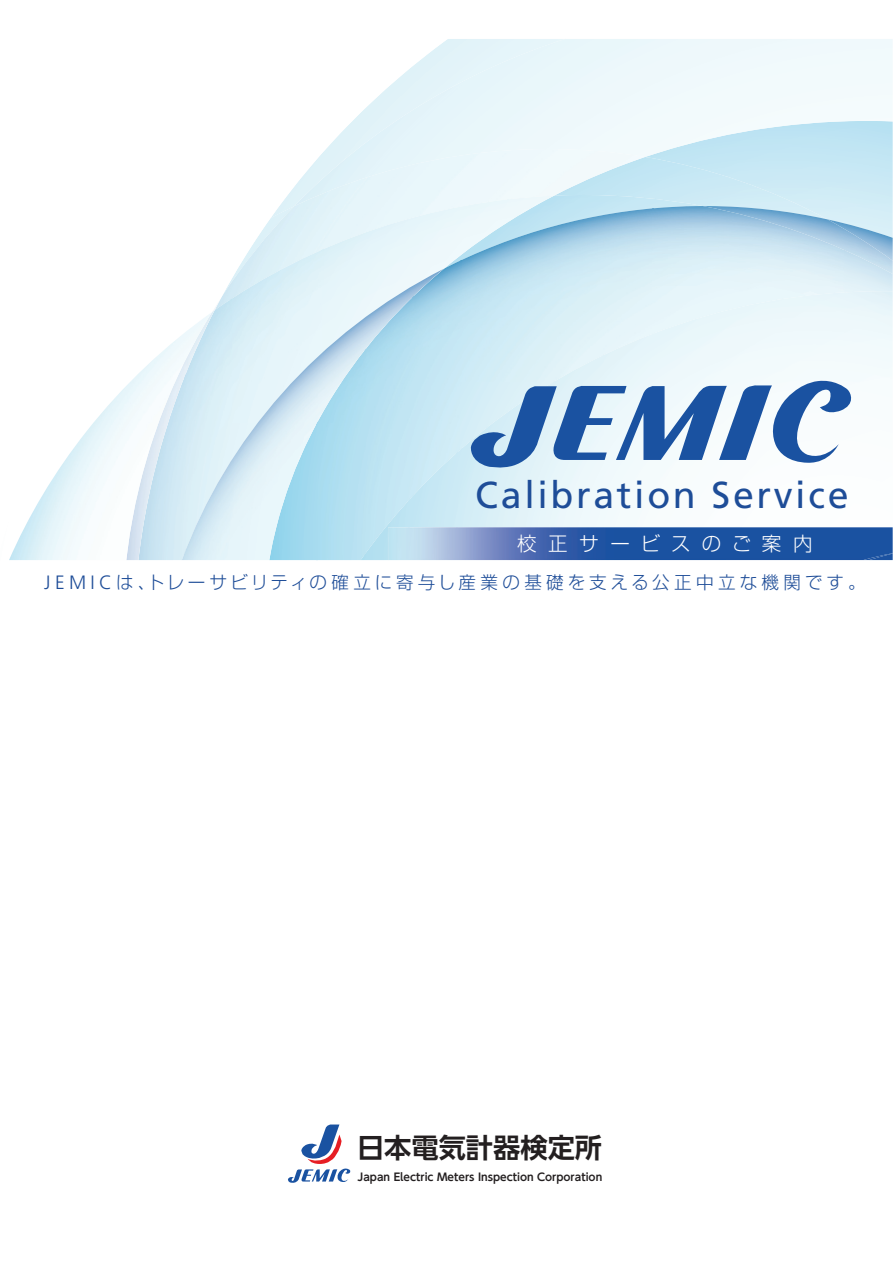
<style>
.page{position:relative;width:893px;height:1263px;background:#fff}
.page>*{position:absolute;margin:0;border:0;box-sizing:border-box;transform-origin:0 0}
.t1{font:37.5px "Frutiger";letter-spacing:.07em;color:#1e4d98}
.t2{font:27.3px "UD Shin Go Pro De Bold 90 msp RKSJ H";color:#231f20}
.t3{font:19.5px "Shin Go Pro Light 90 msp RKSJ H";letter-spacing:.565em;color:#fff}
.t4{font:17.55px "Shin Go Pro Light 90 msp RKSJ H";letter-spacing:.225em;color:#1e4d98}
.t5{font:10.65px "UD Shin Go Pro De Bold 90 msp RKSJ H";color:#231f20}
.s1{font-family:"Frutiger";font-weight:300;font-size:19.35px}
</style>
<div class="page">
<img style="left:9px;top:386px;width:117px;height:174px">
<img style="left:126px;top:335px;width:56px;height:225px">
<svg style="left:326px;top:39px;width:239px;height:110px"></svg>
<img style="left:255px;top:149px;width:390px;height:92px">
<div style="left:322px;top:196px;width:122px;height:73px;background:#e6f5fa"></div>
<img style="left:238px;top:241px;width:85px;height:28px">
<img style="left:138px;top:374px;width:44px;height:186px">
<img style="left:182px;top:269px;width:230px;height:291px">
<img style="left:645px;top:121px;width:248px;height:85px">
<img style="left:554px;top:157px;width:273px;height:49px">
<img style="left:444px;top:195px;width:259px;height:64px">
<img style="left:845px;top:206px;width:48px;height:43px">
<img style="left:460px;top:206px;width:192px;height:175px">
<img style="left:652px;top:206px;width:193px;height:85px">
<img style="left:844px;top:249px;width:49px;height:42px">
<img style="left:412px;top:259px;width:49px;height:192px">
<img style="left:365px;top:294px;width:48px;height:204px">
<img style="left:317px;top:338px;width:49px;height:222px">
<img style="left:269px;top:420px;width:49px;height:140px">
<img style="left:602px;top:291px;width:291px;height:236px">
<img style="left:553px;top:354px;width:50px;height:173px">
<img style="left:409px;top:451px;width:49px;height:76px">
<img style="left:361px;top:498px;width:49px;height:62px">
<img style="left:388px;top:527px;width:505px;height:33px">
<img style="left:863px;top:553px;width:30px;height:7px">
<img style="left:869px;top:554px;width:24px;height:6px">
<svg style="left:288px;top:1125px;width:63px;height:58px"></svg>
<svg style="left:469px;top:379px;width:387px;height:90px"></svg>
<h1 class="t1" style="left:475px;top:480px;width:375px">Calibration Service</h1>
<p class="t3" style="left:517px;top:537px;width:297px">校正サービスのご案内</p>
<p class="t4" style="left:44px;top:575px;width:823px"><span class="s1">JEMIC</span>は、トレーサビリティの確立に寄与し産業の基礎を支える公正中立な機関です。</p>
<h2 class="t2" style="left:357px;top:1137px;width:246px">日本電気計器検定所</h2>
<p class="t5" style="left:358px;top:1173px;width:246px">Japan Electric Meters Inspection Corporation</p>
</div>
